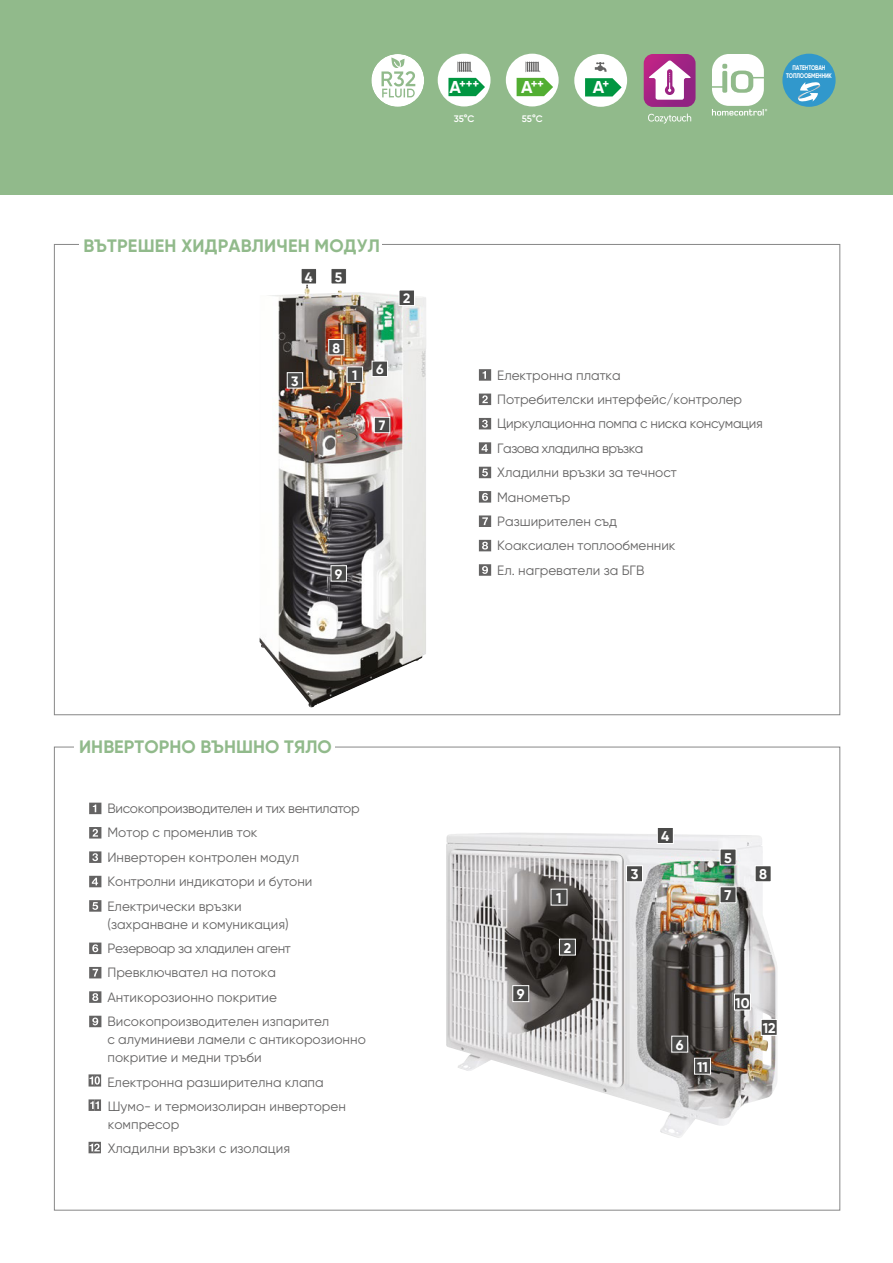
<style>
.page{position:relative;width:893px;height:1263px;background:#fff}
.page>*{position:absolute;margin:0;border:0;box-sizing:border-box;transform-origin:0 0}
.t1{font:700 18px "Gilroy";letter-spacing:.01em;color:#91ba8b}
.t2{font:700 17.25px "Gilroy";color:#fff}
.t3{font:700 14.1px "Gilroy";color:#fff}
.t4{font:700 13.65px "Gilroy";color:#fff}
.t5{font:13.5px/24.5px "Gilroy";color:#646363}
.t6{font:700 12.3px "Gilroy";color:#fff}
.t7{font:600 9.45px "Gilroy";color:#fff}
.t8{font:700 6.75px/8.1px "Gilroy";letter-spacing:-.025em;color:#fff;text-align:center;scale:.8 1}
.s1{font-size:17.25px}
</style>
<div class="page">
<div style="left:0;top:0;width:893px;height:194px;background:#91ba8b"></div>
<svg style="left:371px;top:54px;width:53px;height:53px"></svg>
<svg style="left:574px;top:54px;width:53px;height:53px"></svg>
<svg style="left:576px;top:56px;width:49px;height:49px;background:#aed8bd"></svg>
<div style="left:438px;top:54px;width:52px;height:52px;background:#fff;border-radius:50%"></div>
<svg style="left:440px;top:56px;width:48px;height:48px"></svg>
<svg style="left:506px;top:54px;width:53px;height:52px"></svg>
<div style="left:507px;top:55px;width:51px;height:50px;border:1px solid #fff;border-radius:50%"></div>
<svg style="left:508px;top:56px;width:48px;height:48px;background:#c0dcb7"></svg>
<div style="left:782px;top:54px;width:54px;height:53px;background:#3198cc;border-radius:50%"></div>
<svg style="left:798px;top:82px;width:22px;height:20px"></svg>
<img style="left:259px;top:284px;width:167px;height:424px">
<div style="left:347px;top:367px;width:16px;height:15px;background:#4a4a49"></div>
<div style="left:347px;top:366px;width:16px;height:17px;border:1px solid #fff"></div>
<div style="left:399px;top:290px;width:15px;height:15px;background:#4a4a49"></div>
<div style="left:399px;top:290px;width:16px;height:16px;border:1px solid #fff"></div>
<div style="left:372px;top:361px;width:15px;height:15px;background:#4a4a49"></div>
<div style="left:372px;top:361px;width:16px;height:16px;border:1px solid #fff"></div>
<div style="left:287px;top:373px;width:16px;height:15px;background:#4a4a49"></div>
<div style="left:287px;top:372px;width:16px;height:16px;border:1px solid #fff"></div>
<div style="left:301px;top:269px;width:16px;height:15px;background:#4a4a49"></div>
<div style="left:301px;top:268px;width:16px;height:16px;border:1px solid #fff"></div>
<div style="left:331px;top:269px;width:15px;height:15px;background:#4a4a49"></div>
<div style="left:331px;top:268px;width:16px;height:16px;border:1px solid #fff"></div>
<div style="left:374px;top:417px;width:16px;height:16px;background:#4a4a49"></div>
<div style="left:374px;top:417px;width:16px;height:16px;border:1px solid #fff"></div>
<div style="left:329px;top:339px;width:15px;height:16px;background:#4a4a49"></div>
<div style="left:328px;top:339px;width:16px;height:16px;border:1px solid #fff"></div>
<div style="left:331px;top:566px;width:15px;height:15px;background:#4a4a49"></div>
<div style="left:331px;top:565px;width:16px;height:16px;border:1px solid #fff"></div>
<svg style="left:479px;top:369px;width:12px;height:12px"></svg>
<svg style="left:479px;top:394px;width:12px;height:11px"></svg>
<svg style="left:479px;top:418px;width:12px;height:11px"></svg>
<svg style="left:479px;top:442px;width:12px;height:12px"></svg>
<svg style="left:479px;top:467px;width:12px;height:11px"></svg>
<svg style="left:479px;top:491px;width:12px;height:12px"></svg>
<svg style="left:479px;top:515px;width:12px;height:12px"></svg>
<svg style="left:479px;top:540px;width:12px;height:11px"></svg>
<svg style="left:479px;top:564px;width:12px;height:12px"></svg>
<svg style="left:712px;top:54px;width:55px;height:62px"></svg>
<svg style="left:648px;top:113px;width:43px;height:11px"></svg>
<svg style="left:644px;top:54px;width:51px;height:53px;background:#c06dab"></svg>
<img style="left:446px;top:832px;width:331px;height:306px">
<svg style="left:89px;top:803px;width:12px;height:11px"></svg>
<svg style="left:89px;top:827px;width:12px;height:11px"></svg>
<svg style="left:89px;top:851px;width:12px;height:12px"></svg>
<svg style="left:89px;top:876px;width:12px;height:11px"></svg>
<svg style="left:89px;top:900px;width:12px;height:12px"></svg>
<svg style="left:89px;top:942px;width:12px;height:12px"></svg>
<svg style="left:89px;top:967px;width:12px;height:11px"></svg>
<svg style="left:89px;top:991px;width:12px;height:12px"></svg>
<svg style="left:89px;top:1016px;width:12px;height:11px"></svg>
<svg style="left:89px;top:1074px;width:12px;height:12px"></svg>
<svg style="left:89px;top:1099px;width:12px;height:12px"></svg>
<svg style="left:89px;top:1142px;width:12px;height:11px"></svg>
<div style="left:551px;top:889px;width:16px;height:16px;background:#4a4a49"></div>
<div style="left:559px;top:939px;width:16px;height:16px;background:#4a4a49"></div>
<div style="left:559px;top:939px;width:17px;height:16px;border:1px solid #fff"></div>
<div style="left:672px;top:1036px;width:16px;height:16px;background:#4a4a49"></div>
<div style="left:671px;top:1036px;width:17px;height:16px;border:1px solid #fff"></div>
<div style="left:626px;top:866px;width:16px;height:16px;background:#4a4a49"></div>
<div style="left:626px;top:865px;width:17px;height:17px;border:1px solid #fff"></div>
<div style="left:657px;top:827px;width:16px;height:16px;background:#4a4a49"></div>
<div style="left:657px;top:827px;width:17px;height:17px;border:1px solid #fff"></div>
<div style="left:720px;top:849px;width:16px;height:16px;background:#4a4a49"></div>
<div style="left:720px;top:887px;width:16px;height:16px;background:#4a4a49"></div>
<div style="left:720px;top:886px;width:16px;height:17px;border:1px solid #fff"></div>
<div style="left:755px;top:866px;width:16px;height:16px;background:#4a4a49"></div>
<div style="left:755px;top:865px;width:16px;height:17px;border:1px solid #fff"></div>
<div style="left:513px;top:986px;width:16px;height:16px;background:#4a4a49"></div>
<div style="left:512px;top:985px;width:17px;height:17px;border:1px solid #fff"></div>
<div style="left:734px;top:994px;width:16px;height:16px;background:#4a4a49"></div>
<div style="left:734px;top:994px;width:17px;height:16px;border:1px solid #fff"></div>
<div style="left:695px;top:1058px;width:15px;height:16px;background:#4a4a49"></div>
<div style="left:694px;top:1058px;width:17px;height:16px;border:1px solid #fff"></div>
<div style="left:761px;top:1019px;width:16px;height:16px;background:#4a4a49"></div>
<div style="left:761px;top:1019px;width:16px;height:17px;border:1px solid #fff"></div>
<p class="t6" style="left:450px;top:76px;width:31px"><span class="s1">A</span>+++</p>
<p class="t2" style="left:593px;top:77px;width:18px">A<sup>+</sup></p>
<p class="t7" style="left:454px;top:113px;width:22px">35°C</p>
<p class="t6" style="left:521px;top:76px;width:25px"><span class="s1">A</span>++</p>
<p class="t7" style="left:522px;top:113px;width:22px">55°C</p>
<p class="t8" style="left:786px;top:63px;width:59px">ПАТЕНТОВАН<br>ТОПЛООБМЕННИК</p>
<h1 class="t1" style="left:84px;top:234px;width:298px">ВЪТРЕШЕН ХИДРАВЛИЧЕН МОДУЛ</h1>
<p class="t4" style="left:305px;top:268px;width:9px">4</p>
<p class="t4" style="left:335px;top:268px;width:9px">5</p>
<p class="t4" style="left:291px;top:373px;width:9px">3</p>
<p class="t4" style="left:333px;top:339px;width:9px">8</p>
<p class="t4" style="left:352px;top:367px;width:7px">1</p>
<p class="t4" style="left:376px;top:361px;width:9px">6</p>
<p class="t4" style="left:379px;top:417px;width:8px">7</p>
<p class="t4" style="left:403px;top:290px;width:9px">2</p>
<p class="t4" style="left:335px;top:565px;width:9px">9</p>
<p class="t5" style="left:497px;top:363px;width:267px">Електронна платка<br>Потребителски интерфейс/контролер<br>Циркулационна помпа с ниска консумация<br>Газова хладилна връзка<br>Хладилни връзки за течност<br>Манометър<br>Разширителен съд<br>Коаксиален топлообменник<br>Ел. нагреватели за БГВ</p>
<h1 class="t1" style="left:79px;top:736px;width:254px">ИНВЕРТОРНО ВЪНШНО ТЯЛО</h1>
<p class="t5" style="left:107px;top:796px;width:254px">Високопроизводителен и тих вентилатор<br>Мотор с променлив ток<br>Инверторен контролен модул<br>Контролни индикатори и бутони<br>Електрически връзки</p>
<p class="t5" style="left:107px;top:911px;width:223px">(захранване и комуникация)<br>Резервоар за хладилен агент<br>Превключвател на потока<br>Антикорозионно покритие<br>Високопроизводителен изпарител</p>
<p class="t5" style="left:107px;top:1030px;width:260px;line-height:18px">с алуминиеви ламели с антикорозионно покритие и медни тръби</p>
<p class="t5" style="left:107px;top:1069px;width:240px">Електронна разширителна клапа<br>Шумо- и термоизолиран инверторен</p>
<p class="t5" style="left:108px;top:1112px;width:184px">компресор<br>Хладилни връзки с изолация</p>
<p class="t3" style="left:517px;top:985px;width:9px">9</p>
<p class="t3" style="left:556px;top:889px;width:7px">1</p>
<p class="t3" style="left:564px;top:939px;width:9px">2</p>
<p class="t3" style="left:631px;top:866px;width:9px">3</p>
<p class="t3" style="left:661px;top:827px;width:10px">4</p>
<p class="t3" style="left:724px;top:849px;width:9px">5</p>
<p class="t3" style="left:725px;top:887px;width:8px">7</p>
<p class="t3" style="left:759px;top:866px;width:10px">8</p>
<p class="t3" style="left:676px;top:1036px;width:9px">6</p>
<p class="t3" style="left:697px;top:1058px;width:12px">11</p>
<p class="t3" style="left:735px;top:994px;width:16px">10</p>
<p class="t3" style="left:763px;top:1019px;width:14px">12</p>
</div>
